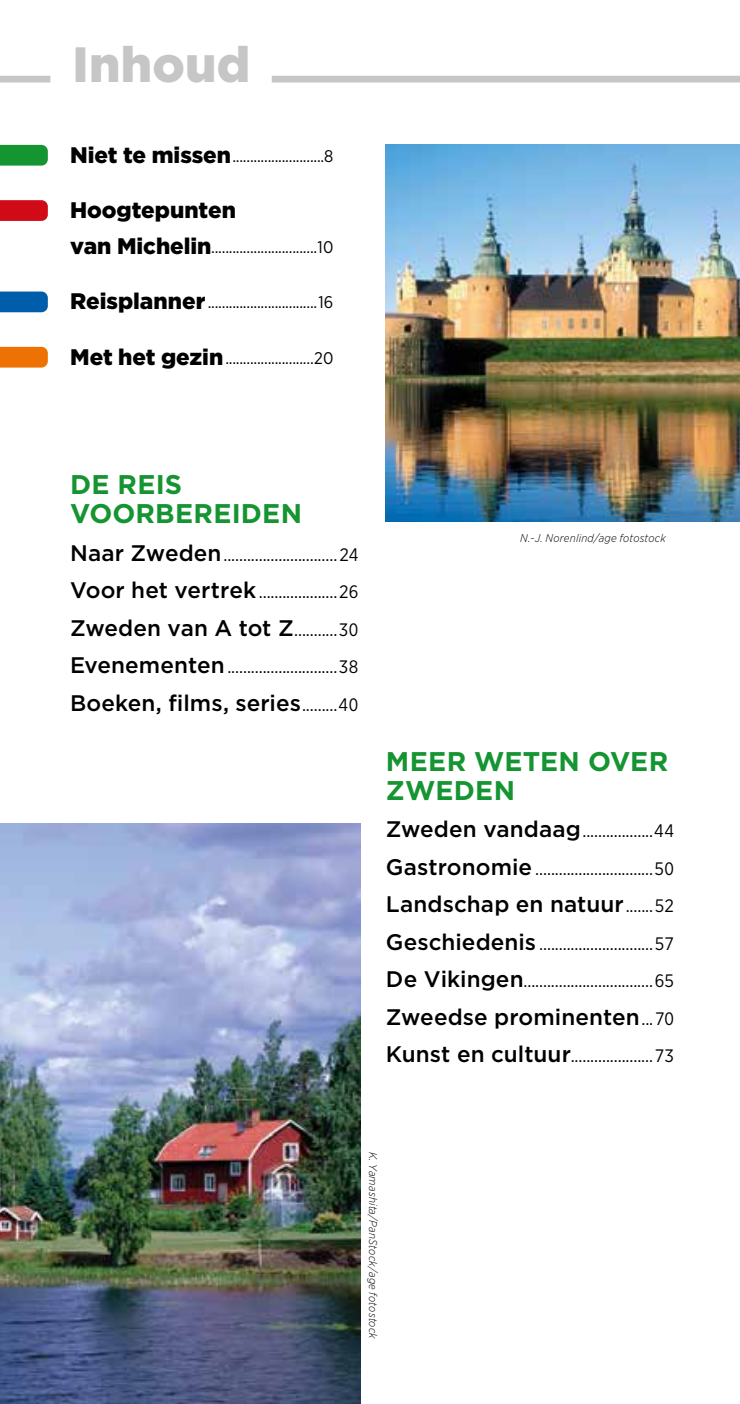
<style>
.page{position:relative;width:740px;height:1404px;background:#fff}
.page>*{position:absolute;margin:0;border:0;box-sizing:border-box;transform-origin:0 0}
.t1{font:900 49.5px "Gotham";letter-spacing:.005em;color:#c6c6c6}
.t2{font:700 27px/29.2px "Gotham";letter-spacing:.01em;color:#159432}
.t3{font:500 22.5px "Gotham";letter-spacing:.005em;color:#000}
.t4{font:900 22.5px "Gotham";color:#000}
.t5{font:18px/37.6px "Gotham Narrow";letter-spacing:.01em;color:#000}
.t6{font:16.88px "Gotham Narrow";color:#000}
.t7{font:italic 300 11.25px "Gotham Narrow";letter-spacing:.02em;color:#000}
.s1{font-family:"Gotham";font-weight:900;font-size:22.5px}
.s2{font-family:"Gotham";font-weight:500;font-size:22.5px}
.s3{font-family:"Gotham Narrow";font-weight:400;font-size:18px}
</style>
<div class="page">
<img style="left:386px;top:145px;width:354px;height:376px">
<div style="left:0;top:76px;width:50px;height:6px;background:#c6c6c6"></div>
<div style="left:272px;top:76px;width:468px;height:6px;background:#c6c6c6"></div>
<svg style="left:0;top:145px;width:48px;height:21px"></svg>
<svg style="left:0;top:200px;width:48px;height:21px"></svg>
<svg style="left:0;top:291px;width:48px;height:21px"></svg>
<svg style="left:0;top:347px;width:48px;height:20px"></svg>
<img style="left:0;top:823px;width:360px;height:580px">
<h1 class="t1" style="left:72px;top:31px;width:179px">Inhoud</h1>
<p class="t6" style="left:70px;top:145px;width:265px"><span class="s1">Niet te missen</span>..........................8</p>
<p class="t4" style="left:70px;top:195px;width:167px">Hoogtepunten</p>
<p class="t6" style="left:70px;top:236px;width:265px"><span class="s1">van Michelin</span>..............................10</p>
<p class="t6" style="left:70px;top:292px;width:265px"><span class="s1">Reisplanner</span>...............................16</p>
<p class="t6" style="left:70px;top:347px;width:265px"><span class="s1">Met het gezin</span>.........................20</p>
<h2 class="t2" style="left:70px;top:469px;width:233px">DE REIS<br>VOORBEREIDEN</h2>
<p class="t5" style="left:70px;top:535px;width:289px"><span class="s2">Naar Zweden</span>.............................24<br><span class="s2">Voor het vertrek</span>....................26</p>
<p class="t3" style="left:70px;top:613px;width:289px">Zweden van A tot Z<span class="s3">...........30</span></p>
<p class="t5" style="left:70px;top:647px;width:289px"><span class="s2">Evenementen</span>............................38</p>
<p class="t3" style="left:70px;top:688px;width:289px">Boeken, films, series<span class="s3">.........40</span></p>
<p class="t7" style="left:520px;top:531px;width:147px">N.-J. Norenlind/age fotostock</p>
<h2 class="t2" style="left:386px;top:746px;width:284px">MEER WETEN OVER<br>ZWEDEN</h2>
<p class="t5" style="left:386px;top:811px;width:289px"><span class="s2">Zweden vandaag</span>..................44<br><span class="s2">Gastronomie</span> ..............................50</p>
<p class="t3" style="left:386px;top:889px;width:289px">Landschap en natuur<span class="s3">.......52</span></p>
<p class="t5" style="left:386px;top:924px;width:290px"><span class="s2">Geschiedenis</span> .............................57<br><span class="s2">De Vikingen</span>.................................65</p>
<p class="t3" style="left:386px;top:1002px;width:289px">Zweedse prominenten<span class="s3">...70</span></p>
<p class="t5" style="left:386px;top:1036px;width:289px"><span class="s2">Kunst en cultuur</span>.....................73</p>
<p class="t7" style="left:380px;top:1151px;width:189px;rotate:90deg">K. Yamashita/PanStock/age fotostock</p>
</div>
